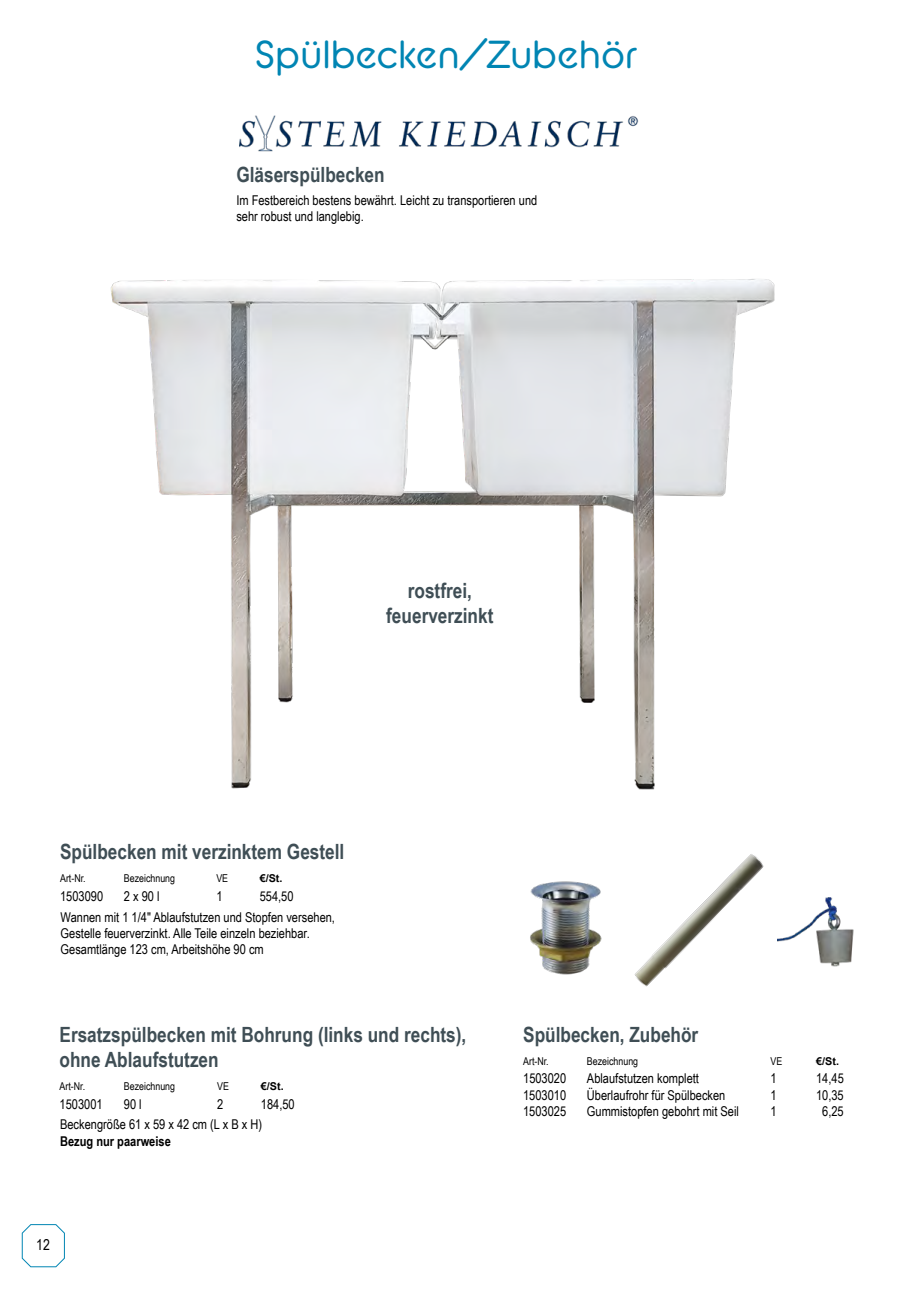
<style>
.page{position:relative;width:906px;height:1289px;background:#fff}
.page>*{position:absolute;margin:0;border:0;box-sizing:border-box;transform-origin:0 0}
.t1{font:39px "BC Alphapipe RB";letter-spacing:-.005em;color:#0085b3}
.t2{font:700 21px/25.2px "Arial Narrow";color:#3f4e55;text-align:center}
.t3{font:15px "Arial Narrow";color:#000}
.t4{font:13.5px/16.2px "Arial Narrow";color:#000}
.t5{font:700 13.5px "Arial Narrow";color:#000}
.t6{font:10.8px "Arial Narrow";color:#000}
.t7{font:700 10.8px "Arial";color:#000}
</style>
<div class="page">
<img style="left:110px;top:279px;width:665px;height:511px">
<img style="left:530px;top:881px;width:72px;height:94px">
<img style="left:634px;top:854px;width:130px;height:133px">
<img style="left:777px;top:897px;width:77px;height:70px">
<img style="left:239px;top:115px;width:400px;height:37px">
<svg style="left:22px;top:1224px;width:43px;height:43px"></svg>
<h1 class="t1" style="left:255px;top:30px;width:384px">Spülbecken/Zubehör</h1>
<h2 class="t2" style="left:236px;top:161px;width:150px">Gläserspülbecken</h2>
<p class="t4" style="left:236px;top:192px;width:302px">Im Festbereich bestens bewährt. Leicht zu transportieren und sehr robust und langlebig.</p>
<h2 class="t2" style="left:386px;top:577px;width:109px">rostfrei, feuerverzinkt</h2>
<h2 class="t2" style="left:60px;top:838px;width:286px">Spülbecken mit verzinktem Gestell</h2>
<p class="t6" style="left:60px;top:870px;width:27px">Art-Nr.</p>
<p class="t6" style="left:124px;top:870px;width:53px">Bezeichnung</p>
<p class="t6" style="left:216px;top:870px;width:13px">VE</p>
<p class="t7" style="left:260px;top:871px;width:24px">€/St.</p>
<p class="t4" style="left:60px;top:887px;width:45px">1503090</p>
<p class="t4" style="left:124px;top:887px;width:37px">2 x 90 l</p>
<p class="t4" style="left:216px;top:887px;width:8px">1</p>
<p class="t4" style="left:61px;top:885px;width:276px;line-height:20.7px;text-indent:199px">554,50<br>Wannen mit 1 1/4" Ablaufstutzen und Stopfen versehen,</p>
<p class="t4" style="left:61px;top:924px;width:251px">Gestelle feuerverzinkt. Alle Teile einzeln beziehbar.<br>Gesamtlänge 123 cm, Arbeitshöhe 90 cm</p>
<h2 class="t2" style="left:60px;top:1020px;width:408px;text-align:left">Ersatzspülbecken mit Bohrung (links und rechts), ohne Ablaufstutzen</h2>
<p class="t6" style="left:60px;top:1078px;width:27px">Art-Nr.</p>
<p class="t6" style="left:124px;top:1078px;width:53px">Bezeichnung</p>
<p class="t6" style="left:217px;top:1078px;width:13px">VE</p>
<p class="t7" style="left:261px;top:1078px;width:24px">€/St.</p>
<p class="t4" style="left:60px;top:1095px;width:45px">1503001</p>
<p class="t4" style="left:124px;top:1095px;width:19px">90 l</p>
<p class="t4" style="left:217px;top:1095px;width:8px">2</p>
<p class="t4" style="left:60px;top:1093px;width:236px;line-height:20.7px;text-indent:201px">184,50<br>Beckengröße 61 x 59 x 42 cm (L x B x H)</p>
<p class="t5" style="left:60px;top:1130px;width:112px">Bezug nur paarweise</p>
<p class="t3" style="left:36px;top:1233px;width:15px">12</p>
<h2 class="t2" style="left:523px;top:1020px;width:177px">Spülbecken, Zubehör</h2>
<p class="t6" style="left:523px;top:1053px;width:27px">Art-Nr.</p>
<p class="t6" style="left:587px;top:1053px;width:53px">Bezeichnung</p>
<p class="t6" style="left:770px;top:1053px;width:13px">VE</p>
<p class="t7" style="left:816px;top:1053px;width:24px">€/St.</p>
<p class="t4" style="left:523px;top:1069px;width:45px">1503020</p>
<p class="t4" style="left:587px;top:1069px;width:113px">Ablaufstutzen komplett</p>
<p class="t4" style="left:770px;top:1069px;width:8px">1</p>
<p class="t4" style="left:816px;top:1069px;width:29px">14,45</p>
<p class="t4" style="left:523px;top:1086px;width:45px">1503010</p>
<p class="t4" style="left:587px;top:1086px;width:140px">Überlaufrohr für Spülbecken</p>
<p class="t4" style="left:770px;top:1086px;width:8px">1</p>
<p class="t4" style="left:816px;top:1086px;width:29px">10,35</p>
<p class="t4" style="left:523px;top:1102px;width:45px">1503025</p>
<p class="t4" style="left:587px;top:1102px;width:153px">Gummistopfen gebohrt mit Seil</p>
<p class="t4" style="left:770px;top:1102px;width:8px">1</p>
<p class="t4" style="left:822px;top:1102px;width:23px">6,25</p>
</div>
